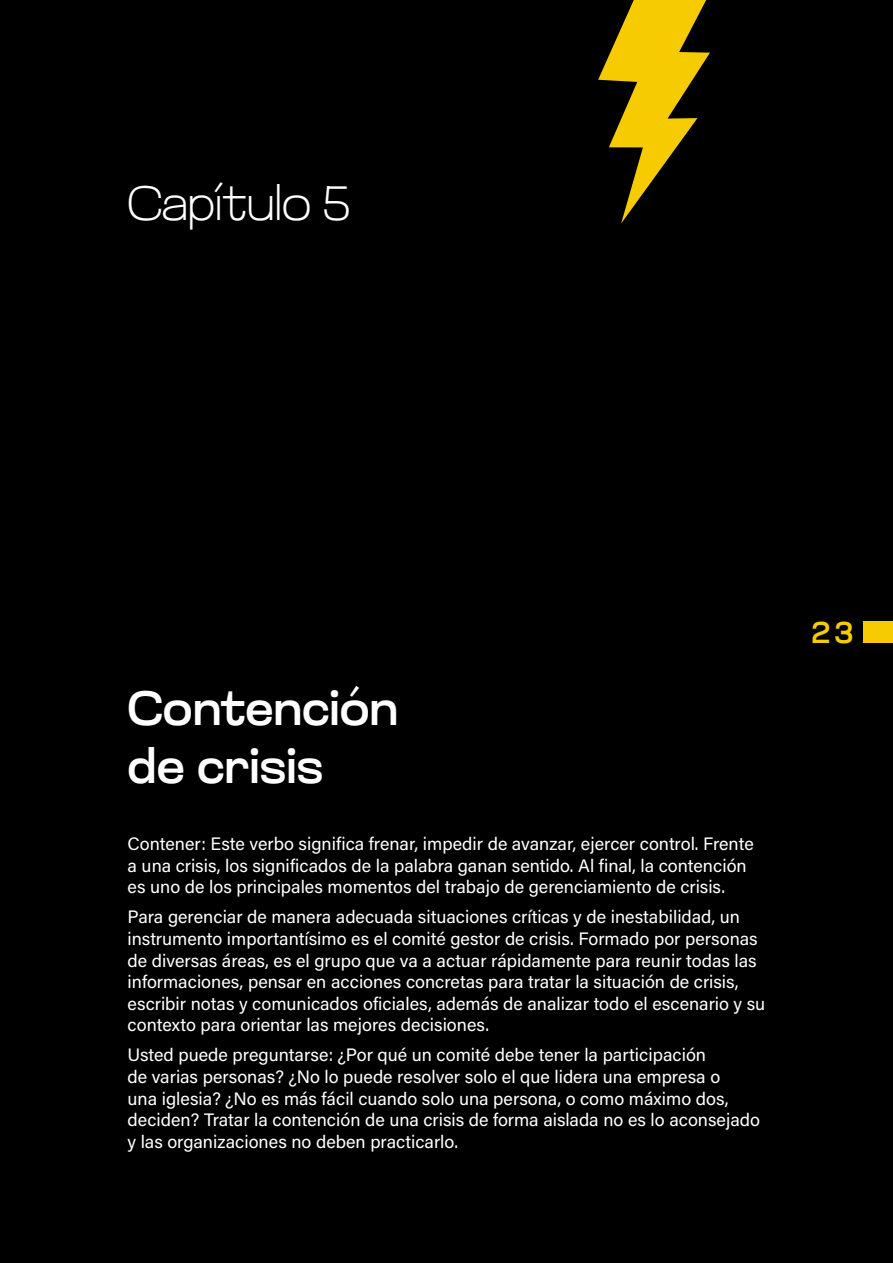
<style>
.page{position:relative;width:893px;height:1263px;background:#fff}
.page>*{position:absolute;margin:0;border:0;box-sizing:border-box;transform-origin:0 0}
.t1{font:700 48px/57.6px "Glancyr";color:#fff}
.t2{font:700 30px "Glancyr";color:#f6cb01}
.t3{font:18px/21.6px "Acumin Pro";color:#fff}
</style>
<div class="page">
<div style="left:1px;top:1px;width:891px;height:1261px;background:#000"></div>
<svg style="left:598px;top:0;width:112px;height:223px"></svg>
<div style="left:863px;top:621px;width:30px;height:22px;background:#f6cb01"></div>
<h1 class="t1" style="left:128px;top:172px;width:224px">Capítulo 5</h1>
<h1 class="t1" style="left:128px;top:677px;width:272px">Contención de crisis</h1>
<p class="t3" style="left:128px;top:832px;width:628px">Contener: Este verbo significa frenar, impedir de avanzar, ejercer control. Frente a una crisis, los significados de la palabra ganan sentido. Al final, la contención es uno de los principales momentos del trabajo de gerenciamiento de crisis.</p>
<p class="t3" style="left:128px;top:905px;width:639px">Para gerenciar de manera adecuada situaciones críticas y de inestabilidad, un instrumento importantísimo es el comité gestor de crisis. Formado por personas de diversas áreas, es el grupo que va a actuar rápidamente para reunir todas las informaciones, pensar en acciones concretas para tratar la situación de crisis, escribir notas y comunicados oficiales, además de analizar todo el escenario y su contexto para orientar las mejores decisiones.</p>
<p class="t3" style="left:128px;top:1043px;width:634px">Usted puede preguntarse: ¿Por qué un comité debe tener la participación<br>de varias personas? ¿No lo puede resolver solo el que lidera una empresa o<br>una iglesia? ¿No es más fácil cuando solo una persona, o como máximo dos, deciden? Tratar la contención de una crisis de forma aislada no es lo aconsejado y las organizaciones no deben practicarlo.</p>
<h2 class="t2" style="left:812px;top:612px;width:43px">23</h2>
</div>
